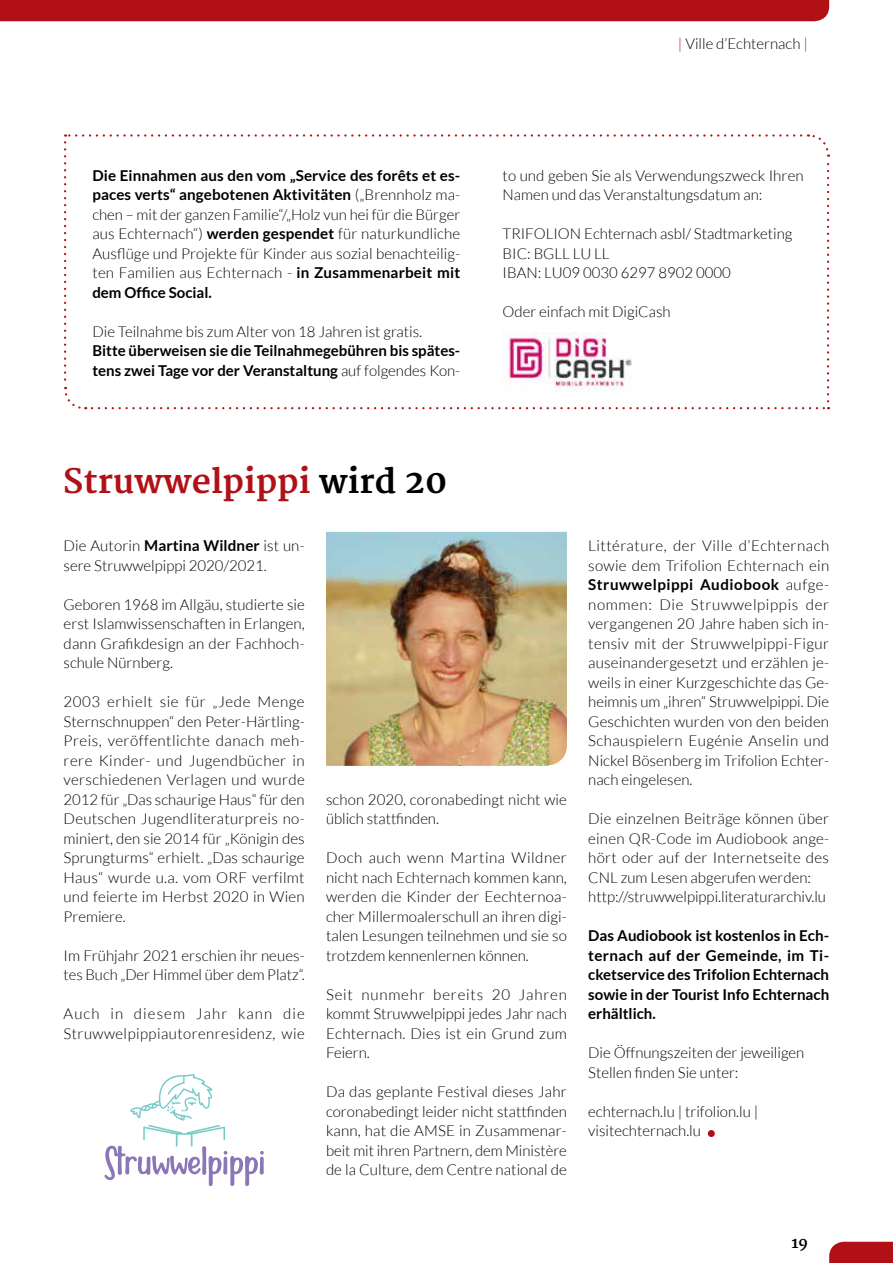
<style>
.page{position:relative;width:893px;height:1263px;background:#fff}
.page>*{position:absolute;margin:0;border:0;box-sizing:border-box;transform-origin:0 0}
.t1{font:300 75px "Lato";color:#b11116}
.t2{font:700 33px "Merriweather";color:#b11116}
.t3{font:300 15px/19.5px "Lato";color:#000}
.t4{font:700 15px/19.5px "Lato";color:#000;text-align:justify}
.t5{font:300 15px/19.5px "Lato";letter-spacing:.03em;color:#000}
.t6{font:700 15px "Merriweather";color:#000}
.s1{color:#b11116}
.s2{font-weight:700}
.s3{font-weight:300}
.s4{color:#000}
</style>
<div class="page">
<svg style="left:64px;top:134px;width:766px;height:276px"></svg>
<svg style="left:104px;top:1074px;width:160px;height:112px"></svg>
<img style="left:326px;top:532px;width:241px;height:234px">
<img style="left:503px;top:332px;width:133px;height:61px">
<div style="left:0;top:0;width:829px;height:21px;background:#b11116"></div>
<svg style="left:829px;top:1242px;width:64px;height:21px"></svg>
<p class="t3" style="left:678px;top:34px;width:131px"><span class="s1">|</span> Ville d’Echternach <span class="s1">|</span></p>
<p class="t3" style="left:92px;top:166px;width:369px;text-align:justify"><span class="s2">Die Einnahmen aus den vom „Service des forêts et es&shy;paces verts“ angebotenen Aktivitäten</span> („Brennholz ma&shy;chen – mit der ganzen Familie“/„Holz vun hei für die Bürger aus Echternach“) <span class="s2">werden gespendet</span> für naturkundliche Ausflüge und Projekte für Kinder aus sozial benachteilig&shy;ten Familien aus Echternach - <span class="s2">in Zusammenarbeit mit dem Office Social.</span></p>
<p class="t3" style="left:92px;top:322px;width:331px">Die Teilnahme bis zum Alter von 18 Jahren ist gratis.</p>
<p class="t4" style="left:92px;top:341px;width:369px">Bitte überweisen sie die Teilnahmegebühren bis spätes&shy;tens zwei Tage vor der Veranstaltung <span class="s3">auf folgendes Kon-</span></p>
<p class="t3" style="left:503px;top:166px;width:303px">to und geben Sie als Verwendungszweck Ihren<br>Namen und das Veranstaltungsdatum an:</p>
<p class="t3" style="left:503px;top:224px;width:291px">TRIFOLION Echternach asbl/ Stadtmarketing<br>BIC: BGLL LU LL<br>IBAN: LU09 0030 6297 8902 0000</p>
<p class="t3" style="left:503px;top:302px;width:170px">Oder einfach mit DigiCash</p>
<h2 class="t2" style="left:63px;top:462px;width:386px">Struwwelpippi <span class="s4">wird 20</span></h2>
<p class="t3" style="left:64px;top:536px;width:243px">Die Autorin <span class="s2">Martina Wildner</span> ist un&shy;sere Struwwelpippi 2020/2021.</p>
<p class="t3" style="left:64px;top:595px;width:243px;text-align:justify">Geboren 1968 im Allgäu, studierte sie erst Islamwissenschaften in Erlangen, dann Grafikdesign an der Fachhoch&shy;schule Nürnberg.</p>
<p class="t3" style="left:64px;top:692px;width:243px;text-align:justify">2003 erhielt sie für „Jede Menge Sternschnuppen“ den Peter-Härtling-Preis, veröffentlichte danach meh&shy;rere Kinder- und Jugendbücher in verschiedenen Verlagen und wurde 2012 für „Das schaurige Haus“ für den Deutschen Jugendliteraturpreis no&shy;miniert, den sie 2014 für „Königin des Sprungturms“ erhielt. „Das schaurige Haus“ wurde u.a. vom ORF verfilmt und feierte im Herbst 2020 in Wien Premiere.</p>
<p class="t3" style="left:64px;top:946px;width:243px">Im Frühjahr 2021 erschien ihr neues&shy;tes Buch „Der Himmel über dem Platz“.</p>
<p class="t5" style="left:64px;top:1004px;width:243px">Auch in diesem Jahr kann die<br>Struwwelpippiautorenresidenz, wie</p>
<p class="t3" style="left:326px;top:790px;width:242px">schon 2020, coronabedingt nicht wie üblich stattfinden.</p>
<p class="t3" style="left:326px;top:848px;width:242px;text-align:justify">Doch auch wenn Martina Wildner nicht nach Echternach kommen kann, werden die Kinder der Eechternoa&shy;cher Millermoalerschull an ihren digi&shy;talen Lesungen teilnehmen und sie so trotzdem kennenlernen können.</p>
<p class="t3" style="left:326px;top:985px;width:242px;text-align:justify">Seit nunmehr bereits 20 Jahren kommt Struwwelpippi jedes Jahr nach Echternach. Dies ist ein Grund zum Feiern.</p>
<p class="t3" style="left:326px;top:1082px;width:242px;text-align:justify">Da das geplante Festival dieses Jahr coronabedingt leider nicht stattfinden kann, hat die AMSE in Zusammenar&shy;beit mit ihren Partnern, dem Ministère de la Culture, dem Centre national de</p>
<p class="t3" style="left:588px;top:536px;width:242px;text-align:justify">Littérature, der Ville d’Echternach sowie dem Trifolion Echternach ein <span class="s2">Struwwelpippi Audiobook</span> aufge&shy;nommen: Die Struwwelpippis der vergangenen 20 Jahre haben sich in&shy;tensiv mit der Struwwelpippi-Figur auseinandergesetzt und erzählen je&shy;weils in einer Kurzgeschichte das Ge&shy;heimnis um „ihren“ Struwwelpippi. Die Geschichten wurden von den beiden Schauspielern Eugénie Anselin und Nickel Bösenberg im Trifolion Echter&shy;nach eingelesen.</p>
<p class="t3" style="left:588px;top:809px;width:242px">Die einzelnen Beiträge können über einen QR-Code im Audiobook ange&shy;hört oder auf der Internetseite des CNL zum Lesen abgerufen werden: http://struwwelpippi.literaturarchiv.lu</p>
<p class="t4" style="left:588px;top:926px;width:242px">Das Audiobook ist kostenlos in Ech&shy;ternach auf der Gemeinde, im Ti&shy;cketservice des Trifolion Echternach sowie in der Tourist Info Echternach erhältlich.</p>
<p class="t3" style="left:588px;top:1043px;width:218px">Die Öffnungszeiten der jeweiligen<br>Stellen finden Sie unter:</p>
<p class="t3" style="left:588px;top:1102px;width:171px">echternach.lu | trifolion.lu | visitechternach.lu</p>
<h1 class="t1" style="left:704px;top:1069px;width:16px">.</h1>
<p class="t6" style="left:791px;top:1234px;width:18px">19</p>
</div>
